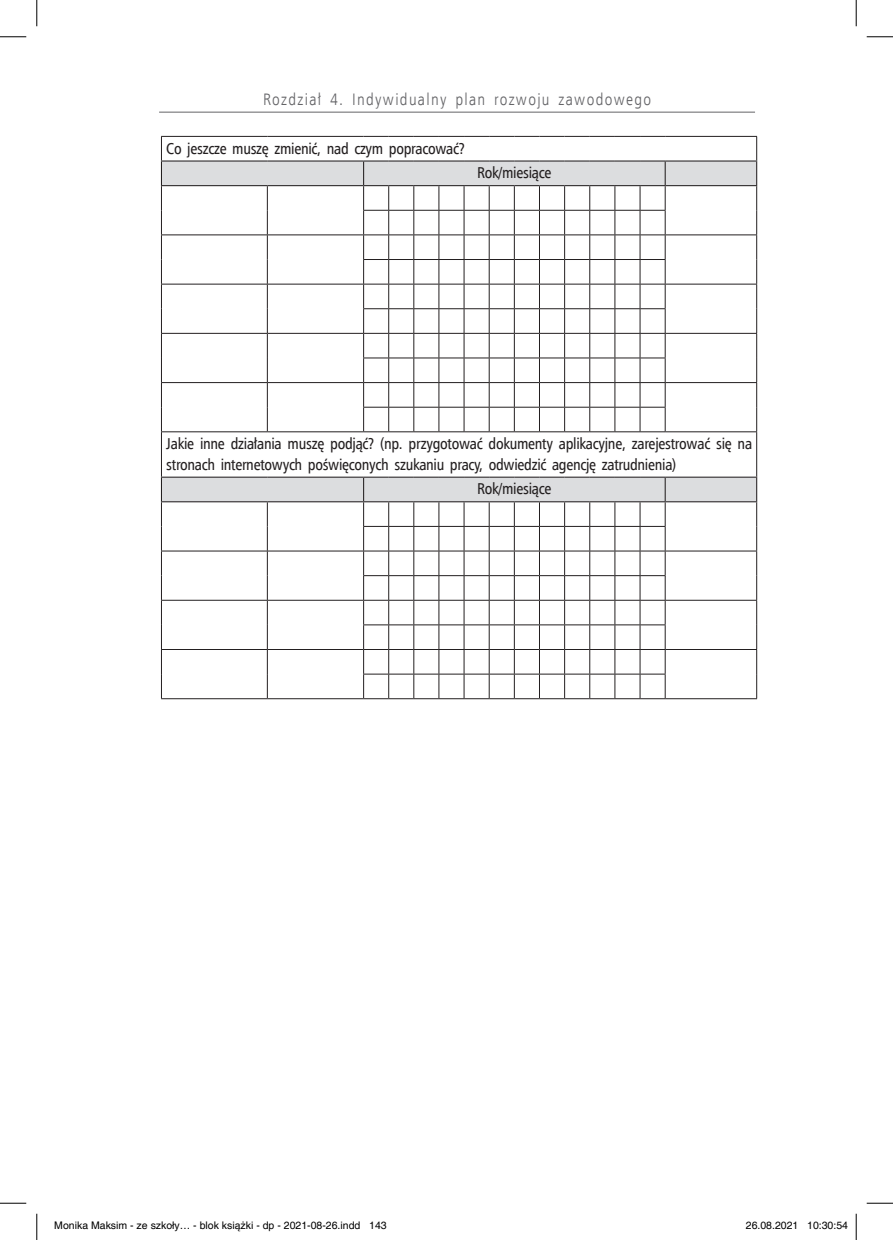
<style>
.page{position:relative;width:893px;height:1240px;background:#fff}
.page>*{position:absolute;margin:0;border:0;box-sizing:border-box;transform-origin:0 0}
.t1{font:16.62px "Humnst 777 Lt Cn EU";letter-spacing:.075em;color:#636366}
.t2{font:15.75px/20.7px "Humnst 777 Cn EU";letter-spacing:-.02em;color:#231f20}
.t3{font:10.5px "Helvetica";color:#000}
</style>
<div class="page">
<hr style="left:159px;top:112px;width:595px;height:1px;background:#636366">
<svg style="left:162px;top:161px;width:594px;height:340px"></svg>
<hr style="left:161px;top:136px;width:106px;height:1px;background:#231f20">
<hr style="left:267px;top:136px;width:96px;height:1px;background:#231f20">
<svg style="left:363px;top:136px;width:301px;height:1px"></svg>
<hr style="left:664px;top:136px;width:92px;height:1px;background:#231f20">
<hr style="left:161px;top:234px;width:106px;height:1px;background:#231f20">
<hr style="left:267px;top:234px;width:96px;height:1px;background:#231f20">
<hr style="left:664px;top:234px;width:92px;height:1px;background:#231f20">
<hr style="left:161px;top:284px;width:106px;height:1px;background:#231f20">
<hr style="left:267px;top:284px;width:96px;height:1px;background:#231f20">
<hr style="left:664px;top:284px;width:92px;height:1px;background:#231f20">
<hr style="left:161px;top:333px;width:106px;height:1px;background:#231f20">
<hr style="left:267px;top:333px;width:96px;height:1px;background:#231f20">
<hr style="left:664px;top:333px;width:92px;height:1px;background:#231f20">
<hr style="left:161px;top:382px;width:106px;height:1px;background:#231f20">
<hr style="left:267px;top:382px;width:96px;height:1px;background:#231f20">
<hr style="left:664px;top:382px;width:92px;height:1px;background:#231f20">
<svg style="left:267px;top:186px;width:1px;height:245px"></svg>
<hr style="left:161px;top:431px;width:106px;height:1px;background:#231f20">
<hr style="left:267px;top:431px;width:96px;height:1px;background:#231f20">
<hr style="left:664px;top:431px;width:92px;height:1px;background:#231f20">
<hr style="left:161px;top:550px;width:106px;height:1px;background:#231f20">
<hr style="left:267px;top:550px;width:96px;height:1px;background:#231f20">
<hr style="left:664px;top:550px;width:92px;height:1px;background:#231f20">
<hr style="left:161px;top:600px;width:106px;height:1px;background:#231f20">
<hr style="left:267px;top:600px;width:96px;height:1px;background:#231f20">
<hr style="left:664px;top:600px;width:92px;height:1px;background:#231f20">
<hr style="left:161px;top:649px;width:106px;height:1px;background:#231f20">
<hr style="left:267px;top:649px;width:96px;height:1px;background:#231f20">
<hr style="left:664px;top:649px;width:92px;height:1px;background:#231f20">
<svg style="left:267px;top:502px;width:1px;height:196px"></svg>
<hr style="left:161px;top:432px;width:1px;height:44px;background:#231f20">
<hr style="left:756px;top:432px;width:1px;height:44px;background:#231f20">
<hr style="left:161px;top:698px;width:106px;height:1px;background:#231f20">
<hr style="left:267px;top:698px;width:96px;height:1px;background:#231f20">
<hr style="left:664px;top:698px;width:92px;height:1px;background:#231f20">
<hr style="left:161px;top:160px;width:106px;height:1px;background:#231f20">
<svg style="left:161px;top:137px;width:1px;height:294px"></svg>
<hr style="left:267px;top:160px;width:96px;height:1px;background:#231f20">
<hr style="left:664px;top:160px;width:92px;height:1px;background:#231f20">
<svg style="left:755px;top:137px;width:2px;height:294px"></svg>
<hr style="left:161px;top:185px;width:106px;height:1px;background:#231f20">
<hr style="left:267px;top:185px;width:96px;height:1px;background:#231f20">
<svg style="left:363px;top:160px;width:302px;height:272px"></svg>
<hr style="left:664px;top:185px;width:92px;height:1px;background:#231f20">
<hr style="left:161px;top:476px;width:106px;height:1px;background:#231f20">
<svg style="left:161px;top:477px;width:1px;height:221px"></svg>
<hr style="left:267px;top:476px;width:96px;height:1px;background:#231f20">
<hr style="left:664px;top:476px;width:92px;height:1px;background:#231f20">
<svg style="left:755px;top:477px;width:2px;height:221px"></svg>
<hr style="left:161px;top:501px;width:106px;height:1px;background:#231f20">
<hr style="left:267px;top:501px;width:96px;height:1px;background:#231f20">
<svg style="left:363px;top:476px;width:302px;height:223px"></svg>
<hr style="left:664px;top:501px;width:92px;height:1px;background:#231f20">
<svg style="left:0;top:36px;width:26px;height:1px"></svg>
<svg style="left:866px;top:36px;width:26px;height:1px"></svg>
<svg style="left:0;top:1202px;width:26px;height:1px"></svg>
<svg style="left:866px;top:1202px;width:26px;height:1px"></svg>
<svg style="left:36px;top:0;width:1px;height:26px"></svg>
<svg style="left:36px;top:1213px;width:1px;height:26px"></svg>
<svg style="left:855px;top:0;width:1px;height:26px"></svg>
<svg style="left:855px;top:1213px;width:1px;height:26px"></svg>
<p class="t1" style="left:263px;top:89px;width:389px">Rozdział 4. Indywidualny plan rozwoju zawodowego</p>
<p class="t2" style="left:166px;top:138px;width:300px">Co jeszcze muszę zmienić, nad czym popracować?</p>
<p class="t2" style="left:477px;top:162px;width:76px">Rok/miesiące</p>
<p class="t2" style="left:166px;top:433px;width:587px">Jakie inne działania muszę podjąć? (np. przygotować dokumenty aplikacyjne, zarejestrować się na stronach internetowych poświęconych szukaniu pracy, odwiedzić agencję zatrudnienia)</p>
<p class="t2" style="left:477px;top:478px;width:76px">Rok/miesiące</p>
<p class="t3" style="left:54px;top:1219px;width:334px">Monika Maksim - ze szkoły… - blok książki - dp - 2021-08-26.indd 143</p>
<p class="t3" style="left:745px;top:1219px;width:104px">26.08.2021 10:30:54</p>
</div>
